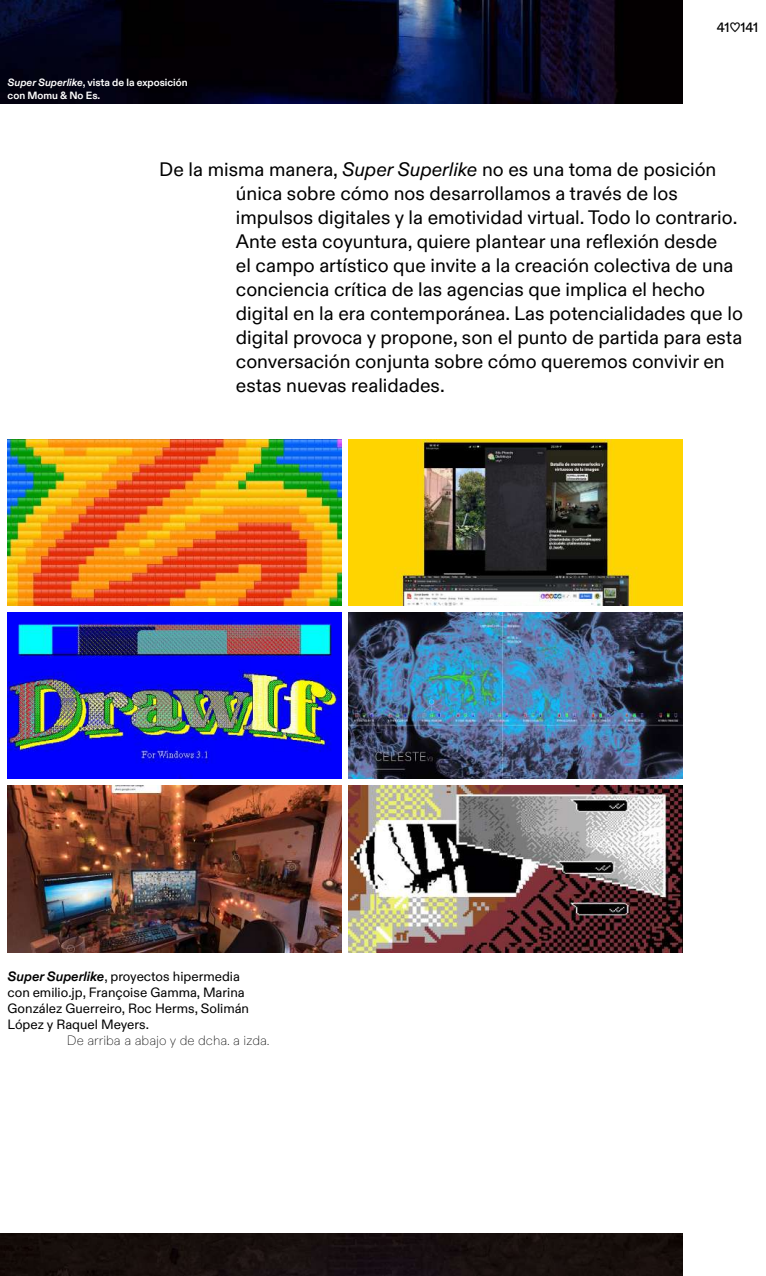
<style>
.page{position:relative;width:766px;height:1276px;background:#fff}
.page>*{position:absolute;margin:0;border:0;box-sizing:border-box;transform-origin:0 0}
.t1{font:19.5px/24px "ABC Diatype";color:#000}
.t2{font:13.5px/16.2px "ABC Diatype";color:#000}
.t3{font:100 13.5px "ABC Diatype";color:#000}
.t4{font:500 13.5px "ABC Diatype";color:#000}
.t5{font:700 10.5px/12.6px "ABC Diatype";color:#fff}
.s1{font-style:italic}
.s2{font-weight:700;font-style:italic}
</style>
<div class="page">
<img style="left:0;top:0;width:682px;height:104px">
<img style="left:8px;top:440px;width:333px;height:166px">
<img style="left:8px;top:613px;width:333px;height:166px">
<img style="left:8px;top:786px;width:333px;height:166px">
<img style="left:348px;top:440px;width:334px;height:166px">
<img style="left:348px;top:613px;width:334px;height:166px">
<img style="left:348px;top:786px;width:334px;height:166px">
<img style="left:0;top:1233px;width:682px;height:43px">
<p class="t5" style="left:8px;top:76px;width:181px"><span class="s1">Super Superlike</span>, vista de la exposición con Momu &amp; No Es.</p>
<p class="t4" style="left:716px;top:17px;width:43px">41♡141</p>
<p class="t1" style="left:236px;top:156px;width:508px;text-indent:-77px">De la misma manera, <span class="s1">Super Superlike</span> no es una toma de posición única sobre cómo nos desarrollamos a través de los impulsos digitales y la emotividad virtual. Todo lo contrario.<br>Ante esta coyuntura, quiere plantear una reflexión desde<br>el campo artístico que invite a la creación colectiva de una conciencia crítica de las agencias que implica el hecho digital en la era contemporánea. Las potencialidades que lo digital provoca y propone, son el punto de partida para esta conversación conjunta sobre cómo queremos convivir en estas nuevas realidades.</p>
<p class="t2" style="left:8px;top:967px;width:243px"><span class="s2">Super Superlike</span>, proyectos hipermedia con emilio.jp, Françoise Gamma, Marina González Guerreiro, Roc Herms, Solimán López y Raquel Meyers.</p>
<p class="t3" style="left:67px;top:1030px;width:204px">De arriba a abajo y de dcha. a izda.</p>
</div>
